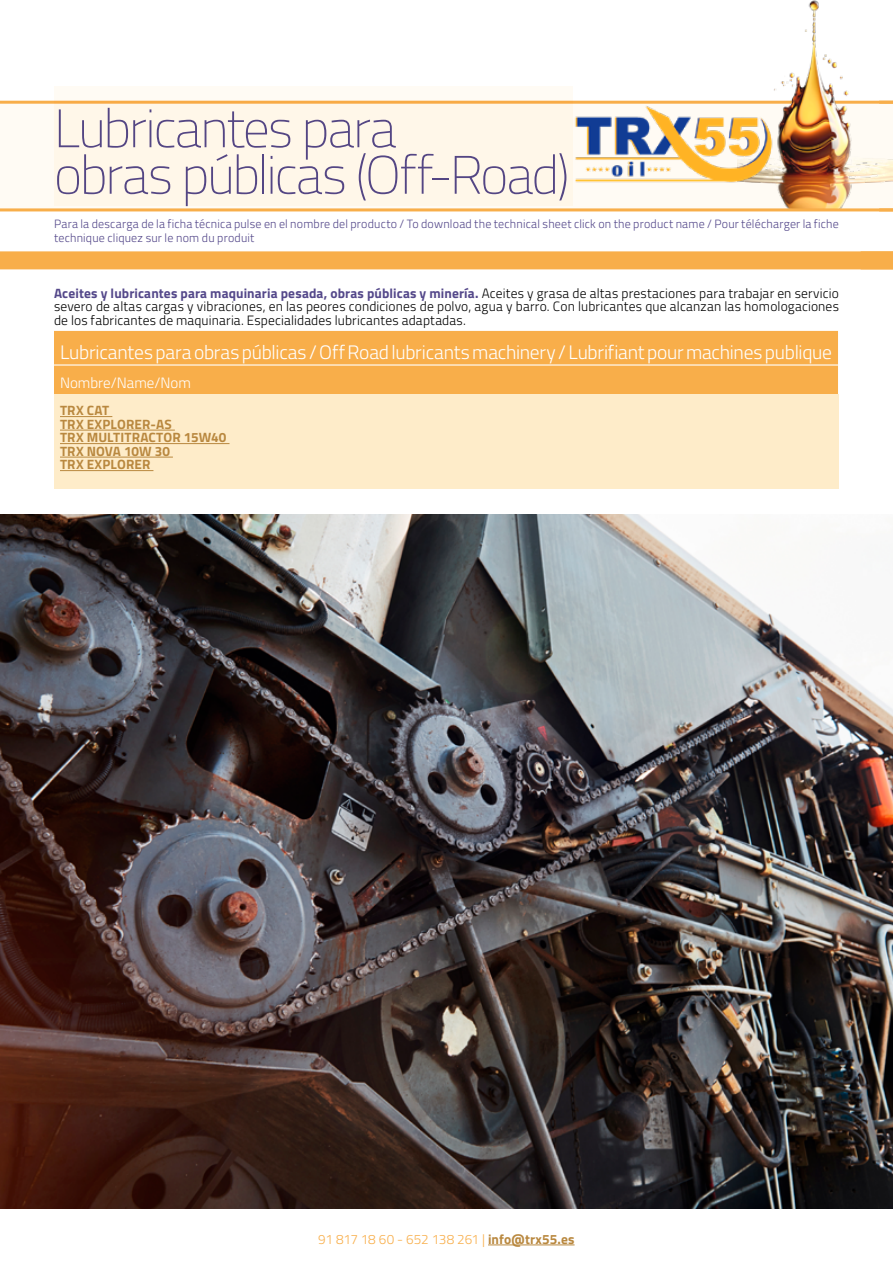
<style>
.page{position:relative;width:893px;height:1263px;background:#fff}
.page>*{position:absolute;margin:0;border:0;box-sizing:border-box;transform-origin:0 0}
.t1{font:200 54px/46.5px "Titillium Web";letter-spacing:-.035em;color:#54488a}
.t2{font:300 19.5px "Titillium Web";letter-spacing:-.015em;color:#fff}
.t3{font:300 15px "Titillium Web";letter-spacing:-.005em;color:#fff}
.t4{font:300 13.5px/13.5px "Titillium Web";letter-spacing:.01em;color:#000;text-align:justify}
.t5{font:700 13.5px/13.5px "Titillium Web";letter-spacing:.015em;color:#b9883f}
.t6{font:300 13.5px "Titillium Web";letter-spacing:-.005em;color:#f8ae4a}
.t7{font:300 12px/13.5px "Titillium Web";letter-spacing:.015em;color:#54488a}
.s1{font-weight:700;color:#54488a}
.s2{font-weight:700;color:#b9883f}
</style>
<div class="page">
<hr style="left:488px;top:1245px;width:87px;height:1px;background:#b9883f">
<div style="left:0;top:104px;width:893px;height:107px;background:#fffbf4"></div>
<hr style="left:0;top:101px;width:893px;height:3px;background:#f8ae4a">
<div style="left:0;top:251px;width:893px;height:18px;background:#f8ae4a"></div>
<div style="left:54px;top:86px;width:519px;height:119px;background:#fff7e9"></div>
<img style="left:737px;top:0;width:156px;height:208px">
<div style="left:54px;top:331px;width:784px;height:63px;background:#f8ae4a"></div>
<div style="left:54px;top:394px;width:784px;height:95px;background:#feecc9"></div>
<hr style="left:54px;top:364px;width:784px;height:2px;background:#fff">
<hr style="left:60px;top:416px;width:52px;height:1px;background:#b9883f">
<hr style="left:60px;top:430px;width:115px;height:1px;background:#b9883f">
<hr style="left:60px;top:443px;width:169px;height:1px;background:#b9883f">
<hr style="left:60px;top:457px;width:113px;height:1px;background:#b9883f">
<hr style="left:60px;top:470px;width:93px;height:1px;background:#b9883f">
<img style="left:0;top:514px;width:893px;height:695px">
<img style="left:575px;top:104px;width:203px;height:84px">
<hr style="left:0;top:208px;width:893px;height:3px;background:#f8ae4a">
<hr style="left:879px;top:101px;width:14px;height:3px;background:#f8ae4a">
<h1 class="t1" style="left:54px;top:102px;width:517px">Lubricantes para<br>obras públicas (Off-Road)</h1>
<p class="t7" style="left:54px;top:217px;width:786px">Para la descarga de la ficha técnica pulse en el nombre del producto / To download the technical sheet click on the product name / Pour télécharger la fiche technique cliquez sur le nom du produit</p>
<p class="t4" style="left:54px;top:286px;width:786px"><span class="s1">Aceites y lubricantes para maquinaria pesada, obras públicas y minería.</span> Aceites y grasa de altas prestaciones para trabajar en servicio severo de altas cargas y vibraciones, en las peores condiciones de polvo, agua y barro. Con lubricantes que alcanzan las homologaciones de los fabricantes de maquinaria. Especialidades lubricantes adaptadas.</p>
<h2 class="t2" style="left:60px;top:338px;width:773px">Lubricantes para obras públicas / Off Road lubricants machinery / Lubrifiant pour machines publique</h2>
<p class="t3" style="left:60px;top:372px;width:132px">Nombre/Name/Nom</p>
<p class="t5" style="left:60px;top:403px;width:168px">TRX CAT<br>TRX EXPLORER-AS<br>TRX MULTITRACTOR 15W40<br>TRX NOVA 10W 30<br>TRX EXPLORER</p>
<p class="t6" style="left:318px;top:1229px;width:258px">91 817 18 60 - 652 138 261 | <span class="s2">info@trx55.es</span></p>
</div>
